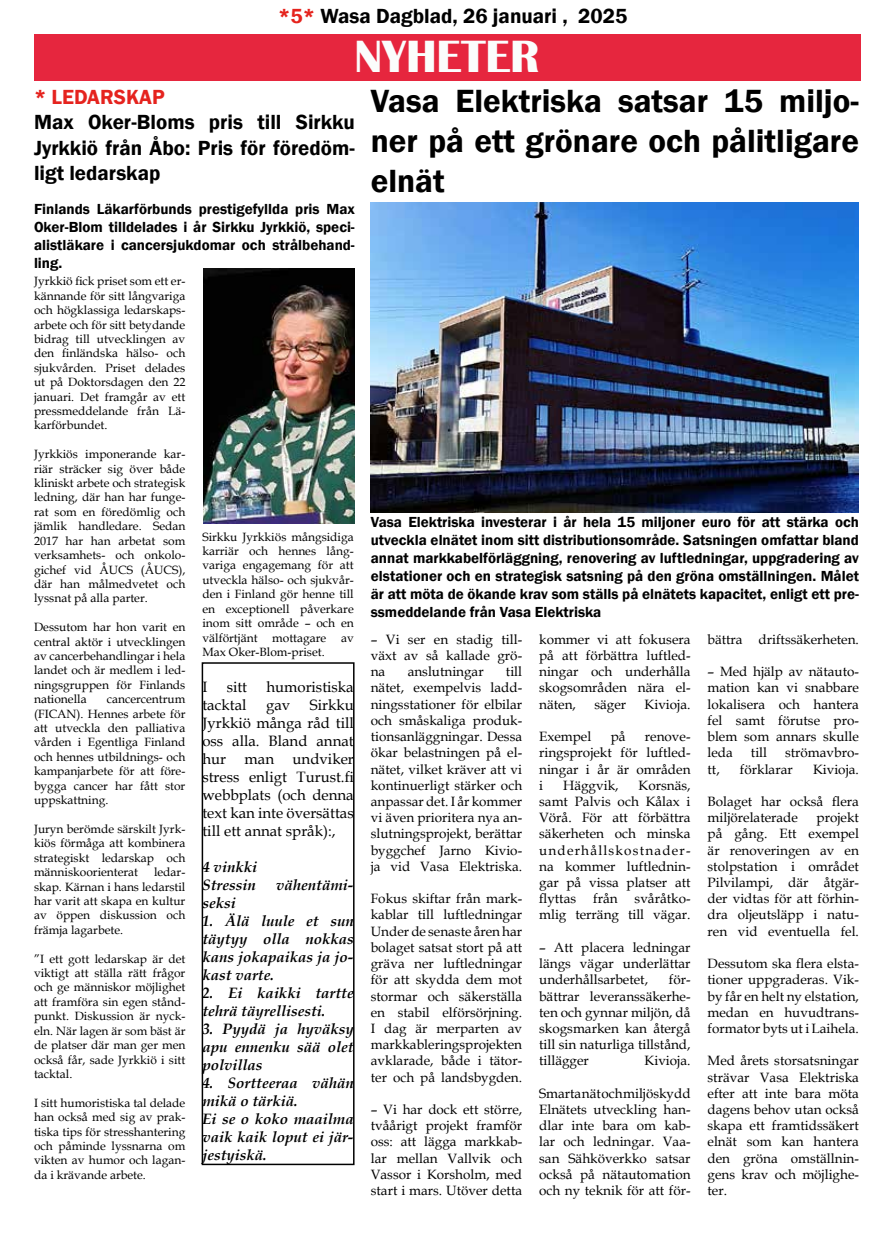
<style>
.page{position:relative;width:893px;height:1234px;background:#fff}
.page>*{position:absolute;margin:0;border:0;box-sizing:border-box;transform-origin:0 0}
.t1{font:700 46.5px "Britannic";color:#fbfdfc}
.t2{font:600 33px/39.6px "Franklin Gothic";color:#000;text-align:justify}
.t3{font:600 21px/25.2px "Franklin Gothic";color:#000;text-align:justify}
.t4{font:600 21px "Franklin Gothic";color:#e5231e}
.t5{font:600 15px/18px "Franklin Gothic";color:#000;text-align:justify}
.t6{font:italic 700 15px/18px "Book Antiqua";color:#000}
.t7{font:15px/18px "Book Antiqua";color:#000;text-align:justify}
.t8{font:13.5px/16.2px "Book Antiqua";color:#000;text-align:justify}
.t9{font:12px/14.4px "Book Antiqua";color:#000;text-align:justify}
.s1{color:#e5231d}
</style>
<div class="page">
<div style="left:34px;top:34px;width:826px;height:47px;background:#e6263e"></div>
<div style="left:202px;top:662px;width:153px;height:502px;border:2px solid #000"></div>
<img style="left:203px;top:268px;width:152px;height:255px">
<img style="left:371px;top:203px;width:488px;height:309px">
<h3 class="t3" style="left:278px;top:4px;width:351px"><span class="s1">*5*</span> Wasa Dagblad, 26 januari , 2025</h3>
<h1 class="t1" style="left:354px;top:30px;width:187px">NYHETER</h1>
<h3 class="t4" style="left:34px;top:84px;width:132px">* LEDARSKAP</h3>
<h3 class="t3" style="left:34px;top:110px;width:322px">Max Oker-Bloms pris till Sirkku Jyrkkiö från Åbo: Pris för föredöm&shy;ligt ledarskap</h3>
<p class="t5" style="left:34px;top:200px;width:322px">Finlands Läkarförbunds prestigefyllda pris Max Oker-Blom tilldelades i år Sirkku Jyrkkiö, speci&shy;alistläkare i cancersjukdomar och strålbehand&shy;ling.</p>
<p class="t9" style="left:34px;top:274px;width:153px">Jyrkkiö fick priset som ett er&shy;kännande för sitt långvariga och högklassiga ledarskaps&shy;arbete och för sitt betydande bidrag till utvecklingen av den finländska hälso- och sjukvården. Priset delades ut på Doktorsdagen den 22 januari. Det framgår av ett pressmeddelande från Lä&shy;karförbundet.</p>
<p class="t9" style="left:34px;top:446px;width:153px">Jyrkkiös imponerande kar&shy;riär sträcker sig över både kliniskt arbete och strategisk ledning, där han har funge&shy;rat som en föredömlig och jämlik handledare. Sedan 2017 har han arbetat som verksamhets- och onkolo&shy;gichef vid ÅUCS (ÅUCS), där han målmedvetet och lyssnat på alla parter.</p>
<p class="t9" style="left:34px;top:619px;width:153px">Dessutom har hon varit en central aktör i utvecklingen av cancerbehandlingar i hela landet och är medlem i led&shy;ningsgruppen för Finlands nationella</p>
<p class="t9" style="left:202px;top:529px;width:153px">Sirkku Jyrkkiös mångsidiga karriär och hennes lång&shy;variga engagemang för att utveckla hälso- och sjukvår&shy;den i Finland gör henne till en exceptionell påverkare inom sitt område – och en välförtjänt mottagare av Max Oker-Blom-priset.</p>
<p class="t7" style="left:202px;top:677px;width:7px">I</p>
<p class="t7" style="left:227px;top:677px;width:22px">sitt</p>
<p class="t7" style="left:266px;top:677px;width:89px">humoristiska</p>
<p class="t7" style="left:202px;top:695px;width:46px">tacktal</p>
<p class="t7" style="left:266px;top:695px;width:26px">gav</p>
<p class="t9" style="left:34px;top:691px;width:153px;text-indent:73px">cancercentrum (FICAN). Hennes arbete för att utveckla den palliativa vården i Egentliga Finland och hennes utbildnings- och kampanjarbete för att före&shy;bygga cancer har fått stor uppskattning.</p>
<p class="t9" style="left:34px;top:821px;width:153px">Juryn berömde särskilt Jyrk&shy;kiös förmåga att kombinera strategiskt ledarskap och människoorienterat</p>
<p class="t7" style="left:202px;top:695px;width:153px;text-indent:107px">Sirkku Jyrkkiö många råd till oss alla. Bland annat hur man undviker stress enligt Turust.fi webbplats (och denna text kan inte översättas till ett annat språk):,</p>
<p class="t6" style="left:202px;top:857px;width:56px">4 vinkki<br>Stressin</p>
<p class="t9" style="left:34px;top:864px;width:153px;text-indent:120px">ledar&shy;skap. Kärnan i hans ledarstil har varit att skapa en kultur av öppen diskussion och främja lagarbete.</p>
<p class="t9" style="left:34px;top:950px;width:153px">”I ett gott ledarskap är det viktigt att ställa rätt frågor och ge människor möjlighet att framföra sin egen stånd&shy;punkt. Diskussion är nyck&shy;eln. När lagen är som bäst är de platser där man ger men också får, sade Jyrkkiö i sitt tacktal.</p>
<p class="t9" style="left:34px;top:1094px;width:153px">I sitt humoristiska tal delade han också med sig av prak&shy;tiska tips för stresshantering och påminde lyssnarna om vikten av humor och lagan&shy;da i krävande arbete.</p>
<p class="t6" style="left:276px;top:875px;width:79px">vähentämi-</p>
<p class="t6" style="left:202px;top:893px;width:35px">seksi</p>
<p class="t6" style="left:202px;top:911px;width:153px;text-align:justify">1. Älä luule et sun täytyy olla nokkas kans jokapaikas ja jo&shy;kast varte.</p>
<p class="t6" style="left:202px;top:983px;width:153px">2. Ei kaikki tartte tehrä täyrellisesti.</p>
<p class="t6" style="left:202px;top:1019px;width:153px;text-align:justify">3. Pyydä ja hyväksy apu ennenku sää olet polvillas</p>
<p class="t6" style="left:202px;top:1073px;width:153px">4. Sortteeraa vähän mikä o tärkiä.<br>Ei se o koko maailma vaik kaik loput ei jär&shy;jestyiskä.</p>
<h2 class="t2" style="left:371px;top:82px;width:490px">Vasa Elektriska satsar 15 miljo&shy;ner på ett grönare och pålitligare elnät</h2>
<p class="t5" style="left:371px;top:513px;width:490px">Vasa Elektriska investerar i år hela 15 miljoner euro för att stärka och utveckla elnätet inom sitt distributionsområde. Satsningen omfattar bland annat markkabelförläggning, renovering av luftledningar, uppgradering av elstationer och en strategisk satsning på den gröna omställningen. Målet är att möta de ökande krav som ställs på elnätets kapacitet, enligt ett pre&shy;ssmeddelande från Vasa Elektriska</p>
<p class="t8" style="left:371px;top:630px;width:153px">– Vi ser en stadig till&shy;växt av så kallade grö&shy;na</p>
<p class="t8" style="left:371px;top:663px;width:153px;text-indent:135px">till nätet, exempelvis ladd&shy;ningsstationer för elbilar och småskaliga produk&shy;tionsanläggningar. Dessa ökar belastningen på el&shy;nätet, vilket kräver att vi kontinuerligt stärker och anpassar det. I år kommer vi även prioritera nya an&shy;slutningsprojekt, berättar byggchef Jarno Kivio&shy;ja vid Vasa Elektriska.</p>
<p class="t8" style="left:371px;top:890px;width:153px">Fokus skiftar från mark&shy;kablar till luftledningar Under de senaste åren har bolaget satsat stort på att gräva ner luftledningar för att skydda dem mot stormar och säkerställa en stabil elförsörjning.<br>I dag är merparten av markkableringsprojekten avklarade, både i tätor&shy;ter och på landsbygden.</p>
<p class="t8" style="left:371px;top:1100px;width:153px">– Vi har dock ett större, tvåårigt projekt framför oss: att lägga markkab&shy;lar mellan Vallvik och Vassor i Korsholm, med start i mars. Utöver detta</p>
<p class="t8" style="left:408px;top:663px;width:78px">anslutningar</p>
<p class="t8" style="left:539px;top:630px;width:153px">kommer vi att fokusera på att förbättra luftled&shy;ningar och underhålla skogsområden nära el&shy;näten,</p>
<p class="t8" style="left:594px;top:695px;width:33px">säger</p>
<p class="t8" style="left:645px;top:695px;width:47px">Kivioja.</p>
<p class="t8" style="left:539px;top:728px;width:54px">Exempel</p>
<p class="t8" style="left:611px;top:728px;width:16px">på</p>
<p class="t8" style="left:539px;top:728px;width:153px;text-indent:106px">renove&shy;ringsprojekt för luftled&shy;ningar i år är områden i</p>
<p class="t8" style="left:563px;top:776px;width:57px">Häggvik,</p>
<p class="t8" style="left:539px;top:776px;width:153px;text-indent:99px">Korsnäs, samt Palvis och Kålax i Vörå. För att förbättra säkerheten och minska underhållskostnader&shy;na kommer luftlednin&shy;gar på vissa platser att flyttas</p>
<p class="t8" style="left:539px;top:890px;width:153px;text-align:right">svåråtko-<br>mlig terräng till vägar.</p>
<p class="t8" style="left:539px;top:938px;width:153px">– Att placera ledningar längs vägar underlättar underhållsarbetet,</p>
<p class="t8" style="left:593px;top:890px;width:26px">från</p>
<p class="t8" style="left:539px;top:971px;width:153px;text-indent:130px">för&shy;bättrar leveranssäkerhe&shy;ten och gynnar miljön, då skogsmarken kan återgå till sin naturliga tillstånd, tillägger</p>
<p class="t8" style="left:645px;top:1052px;width:47px">Kivioja.</p>
<p class="t8" style="left:539px;top:1084px;width:153px">Smarta nät och miljöskydd Elnätets utveckling han&shy;dlar inte bara om kab&shy;lar och ledningar. Vaa&shy;san Sähköverkko satsar också på nätautomation och ny teknik för att för-</p>
<p class="t8" style="left:708px;top:630px;width:153px">bättra driftssäkerheten.</p>
<p class="t8" style="left:708px;top:663px;width:153px">– Med hjälp av nätauto&shy;mation kan vi snabbare lokalisera och hantera fel samt förutse pro&shy;blem som annars skulle leda</p>
<p class="t8" style="left:751px;top:744px;width:18px">till</p>
<p class="t8" style="left:785px;top:744px;width:75px">strömavbro-</p>
<p class="t8" style="left:708px;top:760px;width:14px">tt,</p>
<p class="t8" style="left:740px;top:760px;width:54px">förklarar</p>
<p class="t8" style="left:813px;top:760px;width:47px">Kivioja.</p>
<p class="t8" style="left:708px;top:792px;width:153px">Bolaget har också flera miljörelaterade</p>
<p class="t8" style="left:708px;top:809px;width:153px;text-indent:109px">projekt på gång. Ett exempel är renoveringen av en stolpstation i området Pilvilampi, där åtgär&shy;der vidtas för att förhin&shy;dra oljeutsläpp i natu&shy;ren vid eventuella fel.</p>
<p class="t8" style="left:708px;top:954px;width:153px">Dessutom ska flera elsta&shy;tioner uppgraderas. Vik&shy;by får en helt ny elstation, medan en huvudtrans&shy;formator byts ut i Laihela.</p>
<p class="t8" style="left:708px;top:1052px;width:153px">Med årets storsatsningar strävar Vasa Elektriska efter att inte bara möta dagens behov utan också skapa ett framtidssäkert elnät som kan hantera den gröna omställnin&shy;gens krav och möjlighe&shy;ter.</p>
</div>
